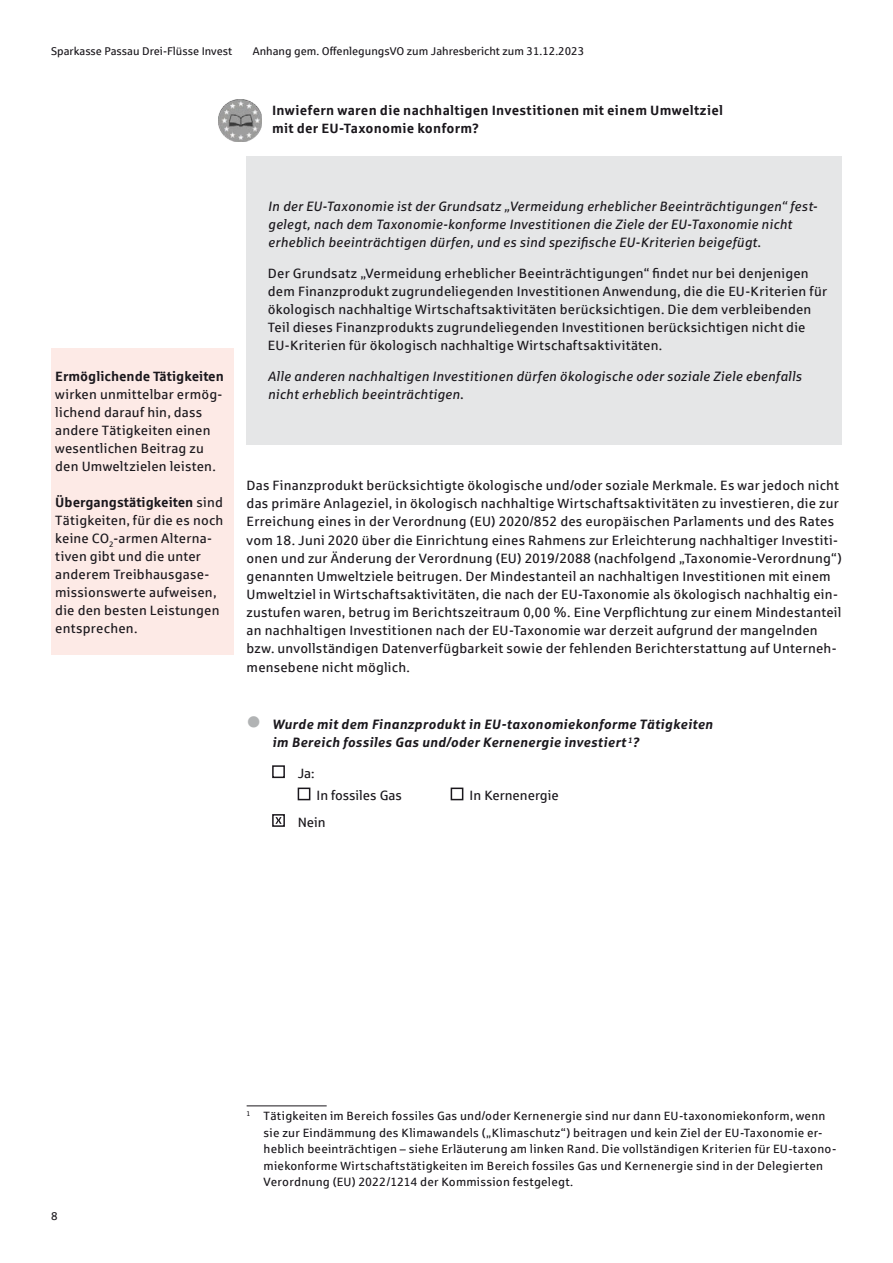
<style>
.page{position:relative;width:893px;height:1263px;background:#fff}
.page>*{position:absolute;margin:0;border:0;box-sizing:border-box;transform-origin:0 0}
.t1{font:13.5px/18px "Sparkasse Rg";letter-spacing:.015em;color:#1a171c}
.t2{font:italic 13.5px/18px "Sparkasse Rg";letter-spacing:.015em;color:#1a171c}
.t3{font:700 13.5px/18.1px "Sparkasse Rg";letter-spacing:.015em;color:#1a171c}
.t4{font:italic 700 13.5px/18.1px "Sparkasse Rg";letter-spacing:.015em;color:#1a171c}
.t5{font:12px/16.5px "Sparkasse Rg";letter-spacing:.02em;color:#1a171c}
.t6{font:11.25px "Sparkasse Rg";color:#1a171c}
.s1{font-weight:700}
.s2{color:#b1b3b4}
</style>
<div class="page">
<div style="left:272px;top:765px;width:13px;height:13px;border:2px solid #1a171c"></div>
<div style="left:298px;top:787px;width:12px;height:13px;border:2px solid #1a171c"></div>
<div style="left:451px;top:787px;width:12px;height:13px;border:2px solid #1a171c"></div>
<div style="left:272px;top:814px;width:13px;height:13px;border:2px solid #1a171c"></div>
<svg style="left:275px;top:817px;width:7px;height:7px"></svg>
<hr style="left:247px;top:1105px;width:80px;height:1px;background:#1a171c">
<div style="left:51px;top:349px;width:183px;height:306px;background:#fdeae6"></div>
<img style="left:219px;top:99px;width:42px;height:42px">
<div style="left:247px;top:156px;width:595px;height:288px;background:#e5e6e7"></div>
<p class="t6" style="left:51px;top:44px;width:183px">Sparkasse Passau Drei-Flüsse Invest</p>
<p class="t6" style="left:253px;top:44px;width:333px">Anhang gem. OffenlegungsVO zum Jahresbericht zum 31.12.2023</p>
<p class="t3" style="left:272px;top:101px;width:452px">Inwiefern waren die nachhaltigen Investitionen mit einem U mweltziel mit der EU -Taxonomie konform?</p>
<p class="t3" style="left:55px;top:366px;width:170px">Ermöglichende Tätigkeiten</p>
<p class="t1" style="left:55px;top:385px;width:169px">wirken unmittelbar ermög&shy;lichend darauf hin, dass andere Tätigkeiten einen wesentlichen Beitrag zu den Umweltzielen leisten.</p>
<p class="t1" style="left:55px;top:493px;width:170px"><span class="s1">Übergangstätigkeiten</span> sind<br>Tätigkeiten, für die es noch keine CO<sub>2</sub>-armen Alterna&shy;tiven gibt und die unter anderem Treibhausgase&shy;missionswerte aufweisen, die den besten Leistungen entsprechen.</p>
<p class="t2" style="left:268px;top:197px;width:549px">In der EU-Taxonomie ist der Grundsatz „Vermeidung erheblicher Beeinträchtigungen“ fest&shy;gelegt, nach dem Taxonomie-konforme Investitionen die Ziele der EU-Taxonomie nicht erheblich beeinträchtigen dürfen, und es sind spezifische EU-Kriterien beigefügt.</p>
<p class="t1" style="left:268px;top:264px;width:561px">Der Grundsatz „Vermeidung erheblicher Beeinträchtigungen“ findet nur bei denjenigen dem Finanzprodukt zugrundeliegenden Investitionen Anwendung, die die EU-Kriterien für ökologisch nachhaltige Wirtschaftsaktivitäten berücksichtigen. Die dem verbleibenden Teil dieses Finanzprodukts zugrundeliegenden Investitionen berücksichtigen nicht die EU-Kriterien für ökologisch nachhaltige Wirtschaftsaktivitäten.</p>
<p class="t2" style="left:268px;top:367px;width:535px">Alle anderen nachhaltigen Investitionen dürfen ökologische oder soziale Ziele ebenfalls nicht erheblich beeinträchtigen.</p>
<p class="t1" style="left:247px;top:476px;width:597px">Das Finanzprodukt berücksichtigte ökologische und/oder soziale Merkmale. Es war jedoch nicht das primäre Anlageziel, in ökologisch nachhaltige Wirtschaftsaktivitäten zu investieren, die zur Erreichung eines in der Verordnung (EU) 2020/852 des europäischen Parlaments und des Rates vom 18. Juni 2020 über die Einrichtung eines Rahmens zur Erleichterung nachhaltiger Investiti&shy;onen und zur Änderung der Verordnung (EU) 2019/2088 (nachfolgend „Taxonomie-Verordnung“) genannten Umweltziele beitrugen. Der Mindestanteil an nachhaltigen Investitionen mit einem Umweltziel in Wirtschaftsaktivitäten, die nach der EU-Taxonomie als ökologisch nachhaltig ein&shy;zustufen waren, betrug im Berichtszeitraum 0,00 %. Eine Verpflichtung zur einem Mindestanteil an nachhaltigen Investitionen nach der EU-Taxonomie war derzeit aufgrund der mangelnden bzw. unvollständigen Datenverfügbarkeit sowie der fehlenden Berichterstattung auf Unterneh&shy;mensebene nicht möglich.</p>
<p class="t4" style="left:272px;top:715px;width:442px;text-indent:-26px"><span class="s2">●</span> Wurde mit dem Finanzprodukt in EU-taxonomiekonforme Tätigkeiten im Bereich fossiles Gas und/oder Kernenergie investiert <sup>1</sup>?</p>
<p class="t1" style="left:298px;top:764px;width:19px">Ja:</p>
<p class="t1" style="left:317px;top:786px;width:87px">In fossiles Gas</p>
<p class="t1" style="left:470px;top:786px;width:91px">In Kernenergie</p>
<p class="t1" style="left:298px;top:813px;width:30px">Nein</p>
<p class="t6" style="left:51px;top:1209px;width:8px">8</p>
<p class="t5" style="left:264px;top:1108px;width:574px;text-indent:-17px"><sup>1</sup> Tätigkeiten im Bereich fossiles Gas und/oder Kernenergie sind nur dann EU-taxonomiekonform, wenn sie zur Eindämmung des Klimawandels („Klimaschutz“) beitragen und kein Ziel der EU-Taxonomie er&shy;heblich beeinträchtigen – siehe Erläuterung am linken Rand. Die vollständigen Kriterien für EU-taxono&shy;miekonforme Wirtschaftstätigkeiten im Bereich fossiles Gas und Kernenergie sind in der Delegierten Verordnung (EU) 2022/1214 der Kommission festgelegt.</p>
</div>
